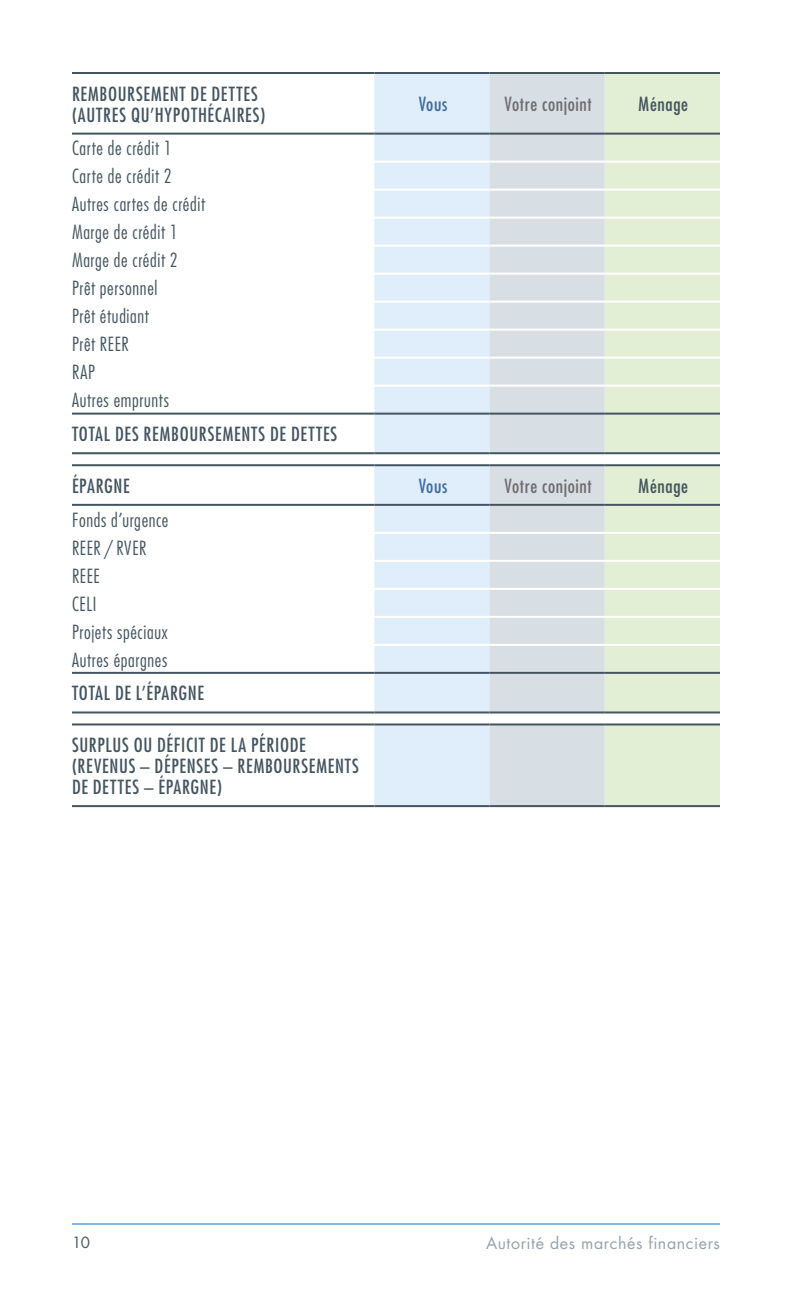
<style>
.page{position:relative;width:792px;height:1296px;background:#fff}
.page>*{position:absolute;margin:0;border:0;box-sizing:border-box;transform-origin:0 0}
.t1{font:condensed 19px/21px "Futura";letter-spacing:.04em;color:#455560}
.t2{font:300 condensed 19px/28px "Futura";letter-spacing:.035em;color:#455560}
.t3{font:condensed 19px "Futura";letter-spacing:.03em;color:#6d6e71}
.t4{font:condensed 19px "Futura";letter-spacing:.03em;color:#3e6b9d}
.t5{font:16px "Futura";letter-spacing:.04em;color:#95a2ac}
.t6{font:15px "Futura";color:#455560}
</style>
<div class="page">
<div style="left:374px;top:74px;width:116px;height:731px;background:#dfeefa"></div>
<div style="left:490px;top:74px;width:115px;height:731px;background:#d8dfe4"></div>
<div style="left:605px;top:74px;width:115px;height:731px;background:#e2efd4"></div>
<div style="left:605px;top:135px;width:115px;height:537px;background:#e2efd4"></div>
<svg style="left:490px;top:454px;width:230px;height:10px"></svg>
<svg style="left:490px;top:713px;width:230px;height:10px"></svg>
<hr style="left:72px;top:413px;width:302px;height:2px;background:#455560">
<hr style="left:72px;top:452px;width:302px;height:2px;background:#455560">
<hr style="left:72px;top:72px;width:302px;height:2px;background:#455560">
<hr style="left:72px;top:133px;width:302px;height:2px;background:#455560">
<hr style="left:374px;top:217px;width:116px;height:2px;background:#fff">
<hr style="left:490px;top:217px;width:115px;height:2px;background:#fff">
<hr style="left:374px;top:72px;width:116px;height:2px;background:#455560">
<hr style="left:490px;top:72px;width:115px;height:2px;background:#455560">
<hr style="left:374px;top:133px;width:116px;height:2px;background:#455560">
<hr style="left:490px;top:133px;width:115px;height:2px;background:#455560">
<hr style="left:374px;top:413px;width:116px;height:2px;background:#455560">
<hr style="left:490px;top:413px;width:115px;height:2px;background:#455560">
<hr style="left:374px;top:452px;width:116px;height:2px;background:#455560">
<hr style="left:490px;top:452px;width:115px;height:2px;background:#455560">
<hr style="left:72px;top:805px;width:302px;height:2px;background:#455560">
<hr style="left:72px;top:723px;width:302px;height:2px;background:#455560">
<hr style="left:374px;top:723px;width:116px;height:2px;background:#455560">
<hr style="left:490px;top:723px;width:115px;height:2px;background:#455560">
<hr style="left:374px;top:805px;width:116px;height:2px;background:#455560">
<hr style="left:490px;top:805px;width:115px;height:2px;background:#455560">
<hr style="left:605px;top:532px;width:115px;height:2px;background:#fff">
<hr style="left:72px;top:464px;width:302px;height:2px;background:#455560">
<hr style="left:72px;top:504px;width:302px;height:2px;background:#455560">
<hr style="left:374px;top:464px;width:116px;height:2px;background:#455560">
<hr style="left:490px;top:464px;width:115px;height:2px;background:#455560">
<hr style="left:374px;top:504px;width:116px;height:2px;background:#455560">
<hr style="left:490px;top:504px;width:115px;height:2px;background:#455560">
<hr style="left:374px;top:560px;width:116px;height:2px;background:#fff">
<hr style="left:490px;top:560px;width:115px;height:2px;background:#fff">
<hr style="left:374px;top:644px;width:116px;height:2px;background:#fff">
<hr style="left:490px;top:644px;width:115px;height:2px;background:#fff">
<hr style="left:72px;top:672px;width:302px;height:2px;background:#455560">
<hr style="left:72px;top:711px;width:302px;height:2px;background:#455560">
<hr style="left:374px;top:672px;width:116px;height:2px;background:#455560">
<hr style="left:490px;top:672px;width:115px;height:2px;background:#455560">
<hr style="left:374px;top:711px;width:116px;height:2px;background:#455560">
<hr style="left:490px;top:711px;width:115px;height:2px;background:#455560">
<hr style="left:605px;top:723px;width:115px;height:2px;background:#455560">
<hr style="left:605px;top:805px;width:115px;height:2px;background:#455560">
<hr style="left:605px;top:464px;width:115px;height:2px;background:#455560">
<hr style="left:605px;top:413px;width:115px;height:2px;background:#455560">
<hr style="left:605px;top:452px;width:115px;height:2px;background:#455560">
<hr style="left:605px;top:504px;width:115px;height:2px;background:#455560">
<hr style="left:605px;top:672px;width:115px;height:2px;background:#455560">
<hr style="left:605px;top:711px;width:115px;height:2px;background:#455560">
<hr style="left:605px;top:72px;width:115px;height:2px;background:#455560">
<hr style="left:605px;top:133px;width:115px;height:2px;background:#455560">
<hr style="left:374px;top:245px;width:116px;height:2px;background:#fff">
<hr style="left:374px;top:273px;width:116px;height:2px;background:#fff">
<hr style="left:374px;top:301px;width:116px;height:2px;background:#fff">
<hr style="left:374px;top:329px;width:116px;height:2px;background:#fff">
<hr style="left:374px;top:357px;width:116px;height:2px;background:#fff">
<hr style="left:374px;top:385px;width:116px;height:2px;background:#fff">
<hr style="left:374px;top:532px;width:116px;height:2px;background:#fff">
<hr style="left:490px;top:245px;width:115px;height:2px;background:#fff">
<hr style="left:490px;top:273px;width:115px;height:2px;background:#fff">
<hr style="left:490px;top:301px;width:115px;height:2px;background:#fff">
<hr style="left:490px;top:329px;width:115px;height:2px;background:#fff">
<hr style="left:490px;top:357px;width:115px;height:2px;background:#fff">
<hr style="left:490px;top:385px;width:115px;height:2px;background:#fff">
<hr style="left:490px;top:532px;width:115px;height:2px;background:#fff">
<hr style="left:605px;top:245px;width:115px;height:2px;background:#fff">
<hr style="left:605px;top:273px;width:115px;height:2px;background:#fff">
<hr style="left:605px;top:301px;width:115px;height:2px;background:#fff">
<hr style="left:605px;top:329px;width:115px;height:2px;background:#fff">
<hr style="left:605px;top:357px;width:115px;height:2px;background:#fff">
<hr style="left:605px;top:385px;width:115px;height:2px;background:#fff">
<hr style="left:605px;top:217px;width:115px;height:2px;background:#fff">
<hr style="left:605px;top:644px;width:115px;height:2px;background:#fff">
<hr style="left:605px;top:560px;width:115px;height:2px;background:#fff">
<hr style="left:374px;top:161px;width:116px;height:2px;background:#fff">
<hr style="left:490px;top:161px;width:115px;height:2px;background:#fff">
<hr style="left:605px;top:161px;width:115px;height:2px;background:#fff">
<hr style="left:374px;top:189px;width:116px;height:2px;background:#fff">
<hr style="left:490px;top:189px;width:115px;height:2px;background:#fff">
<hr style="left:605px;top:189px;width:115px;height:2px;background:#fff">
<hr style="left:374px;top:588px;width:116px;height:2px;background:#fff">
<hr style="left:490px;top:588px;width:115px;height:2px;background:#fff">
<hr style="left:605px;top:588px;width:115px;height:2px;background:#fff">
<hr style="left:374px;top:616px;width:116px;height:2px;background:#fff">
<hr style="left:490px;top:616px;width:115px;height:2px;background:#fff">
<hr style="left:605px;top:616px;width:115px;height:2px;background:#fff">
<hr style="left:72px;top:1223px;width:648px;height:2px;background:#56a0d3">
<p class="t1" style="left:72px;top:83px;width:195px">REMBOURSEMENT DE DETTES (AUTRES QU’HYPOTHÉCAIRES)</p>
<p class="t4" style="left:419px;top:92px;width:30px">Vous</p>
<p class="t3" style="left:505px;top:92px;width:89px">Votre conjoint</p>
<p class="t1" style="left:639px;top:93px;width:51px">Ménage</p>
<p class="t2" style="left:72px;top:134px;width:135px">Carte de crédit 1<br>Carte de crédit 2<br>Autres cartes de crédit<br>Marge de crédit 1<br>Marge de crédit 2<br>Prêt personnel<br>Prêt étudiant<br>Prêt REER<br>RAP<br>Autres emprunts</p>
<p class="t1" style="left:72px;top:423px;width:267px">TOTAL DES REMBOURSEMENTS DE DETTES</p>
<p class="t1" style="left:72px;top:475px;width:59px">ÉPARGNE</p>
<p class="t4" style="left:419px;top:474px;width:30px">Vous</p>
<p class="t3" style="left:505px;top:474px;width:89px">Votre conjoint</p>
<p class="t1" style="left:639px;top:475px;width:51px">Ménage</p>
<p class="t2" style="left:72px;top:505px;width:98px">Fonds d’urgence<br>REER / RVER<br>REEE<br>CELI<br>Projets spéciaux<br>Autres épargnes</p>
<p class="t1" style="left:72px;top:683px;width:134px">TOTAL DE L’ÉPARGNE</p>
<p class="t1" style="left:72px;top:734px;width:289px">SURPLUS OU DÉFICIT DE LA PÉRIODE (REVENUS – DÉPENSES – REMBOURSEMENTS<br>DE DETTES – ÉPARGNE)</p>
<p class="t6" style="left:72px;top:1232px;width:20px">10</p>
<p class="t5" style="left:486px;top:1232px;width:235px">Autorité des marchés financiers</p>
</div>
